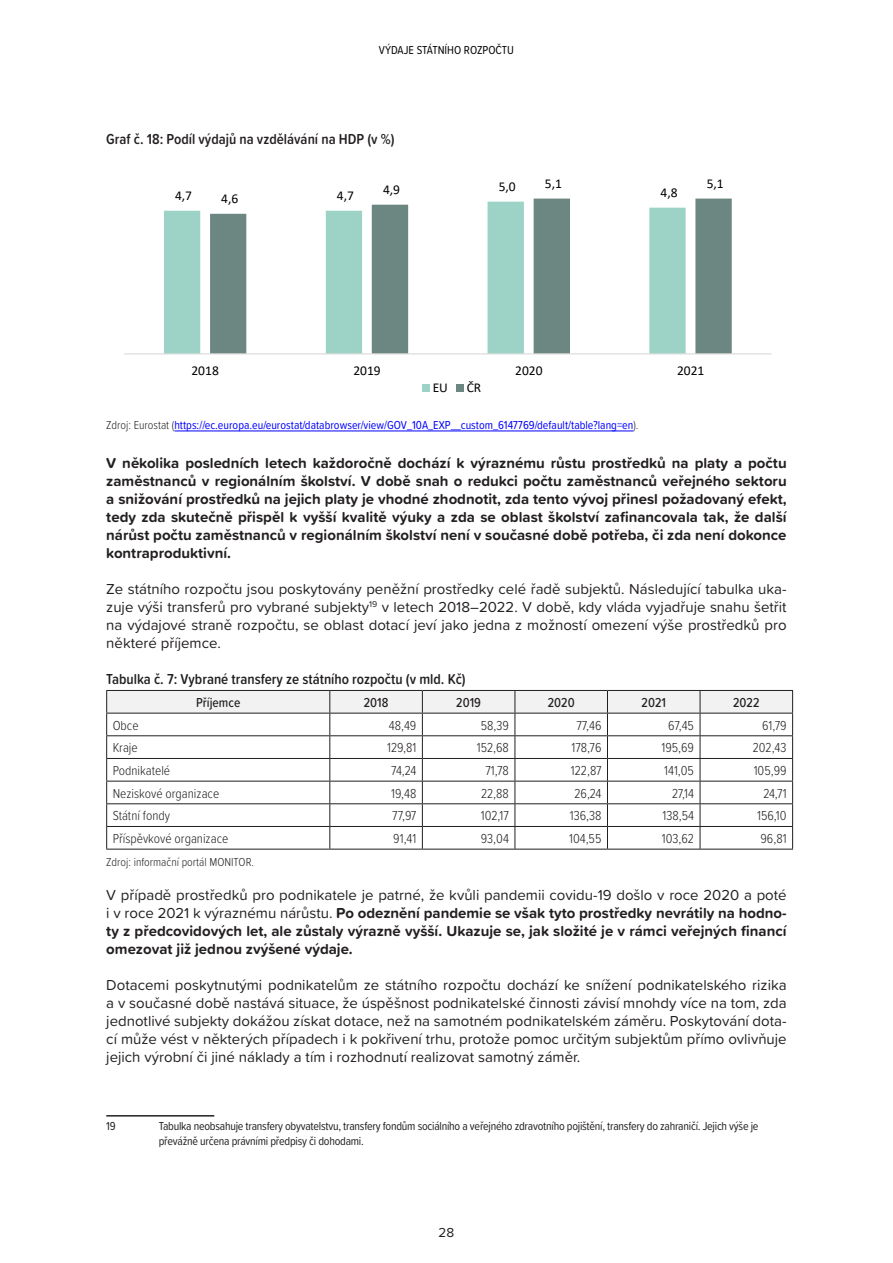
<style>
.page{position:relative;width:893px;height:1263px;background:#fff}
.page>*{position:absolute;margin:0;border:0;box-sizing:border-box;transform-origin:0 0}
.text_normal_10_b{font:700 15px/18px "Proxima Soft";color:#231f20;text-align:justify}
.text_normal_10_b-2{font:15px/18px "Proxima Soft";color:#231f20;text-align:justify}
.tabulka_nadpis{font:600 15px "Proxima Soft Cond";color:#231f20}
.Text_tabulka{font:300 13.5px "Proxima Soft Cond";color:#231f20}
.t1{font:13.5px "Calibri";color:#000}
.Text_tabulka-2{font:500 13.5px "Proxima Soft Cond";color:#231f20}
.t2{font:13.5px "Proxima Soft";color:#231f20}
.poznámky_pod_čarou{font:12px/14.4px "Proxima Soft Cond";letter-spacing:-.02em;color:#231f20}
.t3{font:12px "Proxima Soft Cond";color:#00f}
.zdroje{font:300 12px "Proxima Soft Cond";color:#231f20}
.t4{font:12px "Proxima Soft Cond";color:#040503}
.s1{font-weight:300;color:#231f20}
.s2{font-weight:400}
</style>
<div class="page">
<hr style="left:174px;top:431px;width:459px;height:1px;background:#00f">
<hr style="left:106px;top:849px;width:224px;height:1px;background:#231f20">
<hr style="left:330px;top:849px;width:92px;height:1px;background:#231f20">
<hr style="left:422px;top:849px;width:93px;height:1px;background:#231f20">
<hr style="left:515px;top:849px;width:92px;height:1px;background:#231f20">
<hr style="left:607px;top:849px;width:93px;height:1px;background:#231f20">
<hr style="left:700px;top:849px;width:93px;height:1px;background:#231f20">
<svg style="left:106px;top:690px;width:687px;height:159px"></svg>
<hr style="left:106px;top:1115px;width:108px;height:1px;background:#231f20">
<div style="left:164px;top:210px;width:37px;height:143px;background:#9dd3c7"></div>
<svg style="left:210px;top:199px;width:522px;height:154px"></svg>
<hr style="left:124px;top:353px;width:647px;height:1px;background:#d9d9d9">
<div style="left:422px;top:384px;width:7px;height:8px;background:#9dd3c7"></div>
<div style="left:456px;top:384px;width:8px;height:8px;background:#6c8782"></div>
<p class="t4" style="left:379px;top:41px;width:137px">VÝDAJE STÁTNÍHO ROZPOČTU</p>
<p class="tabulka_nadpis" style="left:106px;top:128px;width:290px">Graf č. 18: Podíl výdajů na vzdělávání na HDP (v %)</p>
<p class="t1" style="left:175px;top:187px;width:19px">4,7</p>
<p class="t1" style="left:337px;top:187px;width:19px">4,7</p>
<p class="t1" style="left:221px;top:190px;width:19px">4,6</p>
<p class="t1" style="left:383px;top:180px;width:19px">4,9</p>
<p class="t1" style="left:499px;top:177px;width:19px">5,0</p>
<p class="t1" style="left:545px;top:174px;width:19px">5,1</p>
<p class="t1" style="left:707px;top:174px;width:19px">5,1</p>
<p class="t1" style="left:661px;top:183px;width:19px">4,8</p>
<p class="t1" style="left:191px;top:361px;width:29px">2018</p>
<p class="t1" style="left:353px;top:361px;width:29px">2019</p>
<p class="t1" style="left:515px;top:361px;width:29px">2020</p>
<p class="t1" style="left:677px;top:361px;width:29px">2021</p>
<p class="t1" style="left:433px;top:378px;width:17px">EU</p>
<p class="t1" style="left:467px;top:378px;width:16px">ČR</p>
<p class="t3" style="left:106px;top:416px;width:534px"><span class="s1">Zdroj: Eurostat (</span>https://ec.europa.eu/eurostat/databrowser/view/GOV_10A_EXP__custom_6147769/default/table?lang=en<span class="s1">).</span></p>
<p class="text_normal_10_b" style="left:106px;top:453px;width:682px">V několika posledních letech každoročně dochází k výraznému růstu prostředků na platy a počtu zaměstnanců v regionálním školství. V době snah o redukci počtu zaměstnanců veřejného sektoru a snižování prostředků na jejich platy je vhodné zhodnotit, zda tento vývoj přinesl požadovaný efekt, tedy zda skutečně přispěl k vyšší kvalitě výuky a zda se oblast školství zafinancovala tak, že další nárůst počtu zaměstnanců v regionálním školství není v současné době potřeba, či zda není dokonce kontraproduktivní.</p>
<p class="text_normal_10_b-2" style="left:106px;top:579px;width:682px">Ze státního rozpočtu jsou poskytovány peněžní prostředky celé řadě subjektů. Následující tabulka uka&shy;zuje výši transferů pro vybrané subjekty<sup>19</sup> v letech 2018–2022. V době, kdy vláda vyjadřuje snahu šetřit na výdajové straně rozpočtu, se oblast dotací jeví jako jedna z možností omezení výše prostředků pro některé příjemce.</p>
<p class="tabulka_nadpis" style="left:106px;top:668px;width:361px">Tabulka č. 7: Vybrané transfery ze státního rozpočtu (v mld. Kč)</p>
<p class="Text_tabulka-2" style="left:196px;top:693px;width:46px">Příjemce</p>
<p class="Text_tabulka-2" style="left:364px;top:693px;width:26px">2018</p>
<p class="Text_tabulka-2" style="left:456px;top:693px;width:26px">2019</p>
<p class="Text_tabulka-2" style="left:548px;top:693px;width:28px">2020</p>
<p class="Text_tabulka-2" style="left:641px;top:693px;width:26px">2021</p>
<p class="Text_tabulka-2" style="left:733px;top:693px;width:28px">2022</p>
<p class="Text_tabulka" style="left:113px;top:715px;width:27px">Obce</p>
<p class="Text_tabulka" style="left:389px;top:715px;width:29px">48,49</p>
<p class="Text_tabulka" style="left:481px;top:715px;width:30px">58,39</p>
<p class="Text_tabulka" style="left:576px;top:715px;width:27px">77,46</p>
<p class="Text_tabulka" style="left:668px;top:715px;width:27px">67,45</p>
<p class="Text_tabulka" style="left:762px;top:715px;width:26px">61,79</p>
<p class="Text_tabulka" style="left:113px;top:738px;width:27px">Kraje</p>
<p class="Text_tabulka" style="left:387px;top:738px;width:31px">129,81</p>
<p class="Text_tabulka" style="left:477px;top:738px;width:34px">152,68</p>
<p class="Text_tabulka" style="left:572px;top:738px;width:31px">178,76</p>
<p class="Text_tabulka" style="left:661px;top:738px;width:34px">195,69</p>
<p class="Text_tabulka" style="left:753px;top:738px;width:35px">202,43</p>
<p class="Text_tabulka" style="left:113px;top:761px;width:59px">Podnikatelé</p>
<p class="Text_tabulka" style="left:391px;top:761px;width:27px">74,24</p>
<p class="Text_tabulka" style="left:485px;top:761px;width:25px">71,78</p>
<p class="Text_tabulka" style="left:571px;top:761px;width:32px">122,87</p>
<p class="Text_tabulka" style="left:664px;top:761px;width:31px">141,05</p>
<p class="Text_tabulka" style="left:754px;top:761px;width:34px">105,99</p>
<p class="Text_tabulka" style="left:113px;top:783px;width:108px">Neziskové organizace</p>
<p class="Text_tabulka" style="left:391px;top:783px;width:27px">19,48</p>
<p class="Text_tabulka" style="left:481px;top:783px;width:29px">22,88</p>
<p class="Text_tabulka" style="left:574px;top:783px;width:29px">26,24</p>
<p class="Text_tabulka" style="left:672px;top:783px;width:23px">27,14</p>
<p class="Text_tabulka" style="left:763px;top:783px;width:25px">24,71</p>
<p class="Text_tabulka" style="left:113px;top:806px;width:59px">Státní fondy</p>
<p class="Text_tabulka" style="left:392px;top:806px;width:26px">77,97</p>
<p class="Text_tabulka" style="left:481px;top:806px;width:30px">102,17</p>
<p class="Text_tabulka" style="left:570px;top:806px;width:33px">136,38</p>
<p class="Text_tabulka" style="left:662px;top:806px;width:33px">138,54</p>
<p class="Text_tabulka" style="left:757px;top:806px;width:31px">156,10</p>
<p class="Text_tabulka" style="left:113px;top:829px;width:117px">Příspěvkové organizace</p>
<p class="Text_tabulka" style="left:393px;top:829px;width:25px">91,41</p>
<p class="Text_tabulka" style="left:481px;top:829px;width:30px">93,04</p>
<p class="Text_tabulka" style="left:569px;top:829px;width:34px">104,55</p>
<p class="Text_tabulka" style="left:662px;top:829px;width:34px">103,62</p>
<p class="Text_tabulka" style="left:760px;top:829px;width:28px">96,81</p>
<p class="zdroje" style="left:106px;top:853px;width:149px">Zdroj: informační portál MONITOR.</p>
<p class="text_normal_10_b" style="left:106px;top:885px;width:682px"><span class="s2">V případě prostředků pro podnikatele je patrné, že kvůli pandemii covidu-19 došlo v roce 2020 a poté i v roce 2021 k výraznému nárůstu.</span> Po odeznění pandemie se však tyto prostředky nevrátily na hodno&shy;ty z předcovidových let, ale zůstaly výrazně vyšší. Ukazuje se, jak složité je v rámci veřejných financí omezovat již jednou zvýšené výdaje.</p>
<p class="text_normal_10_b-2" style="left:106px;top:975px;width:682px">Dotacemi poskytnutými podnikatelům ze státního rozpočtu dochází ke snížení podnikatelského rizika a v současné době nastává situace, že úspěšnost podnikatelské činnosti závisí mnohdy více na tom, zda jednotlivé subjekty dokážou získat dotace, než na samotném podnikatelském záměru. Poskytování dota&shy;cí může vést v některých případech i k pokřivení trhu, protože pomoc určitým subjektům přímo ovlivňuje jejich výrobní či jiné náklady a tím i rozhodnutí realizovat samotný záměr.</p>
<p class="poznámky_pod_čarou" style="left:106px;top:1118px;width:11px">19</p>
<p class="poznámky_pod_čarou" style="left:159px;top:1118px;width:601px">Tabulka neobsahuje transfery obyvatelstvu, transfery fondům sociálního a veřejného zdravotního pojištění, transfery do zahraničí. Jejich výše je převážně určena právními předpisy či dohodami.</p>
<p class="t2" style="left:439px;top:1222px;width:17px">28</p>
</div>
